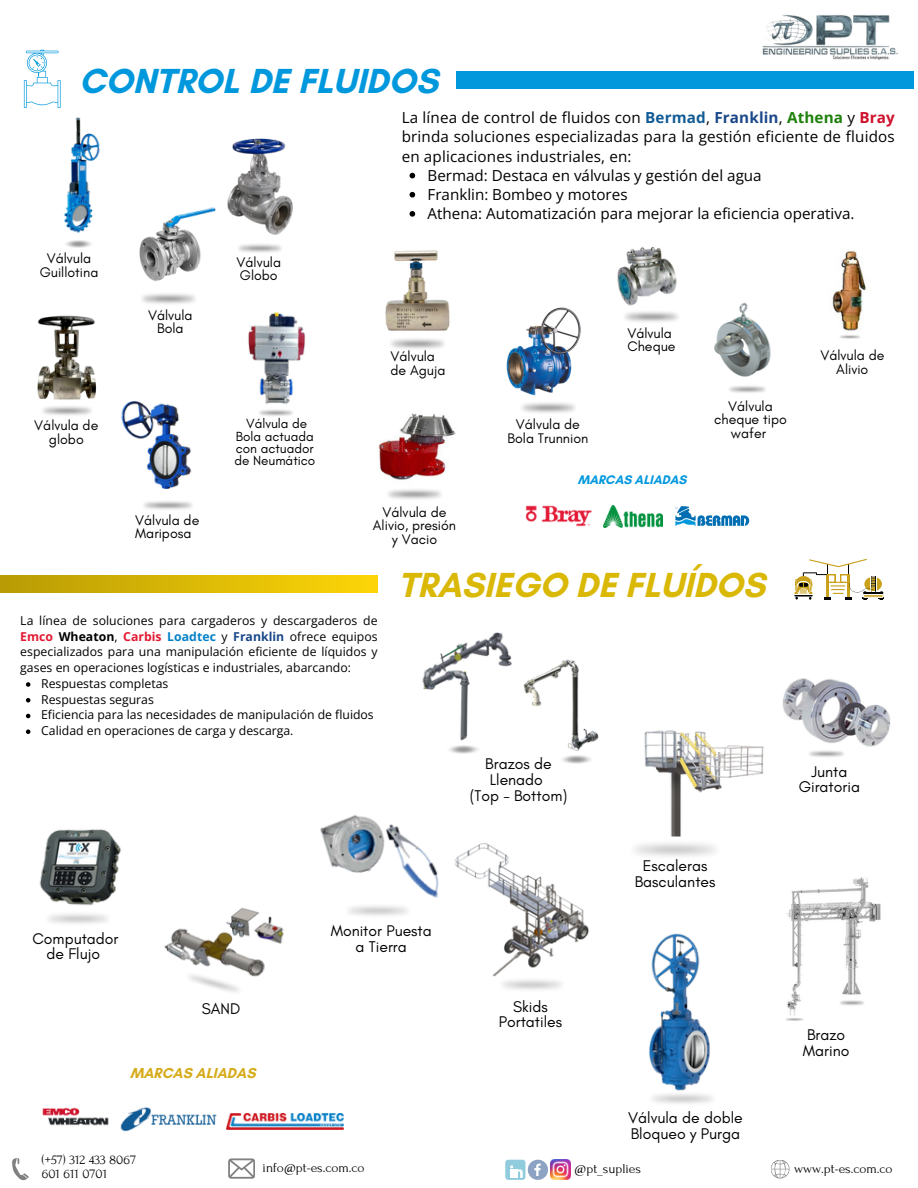
<style>
.page{position:relative;width:918px;height:1188px;background:#fff}
.page>*{position:absolute;margin:0;border:0;box-sizing:border-box;transform-origin:0 0}
.t1{font:700 35.4px "Glacial Indifference";color:#dab806}
.t2{font:700 35.4px "Glacial Indifference";color:#0098dd}
.t3{font:15.75px/15.8px "Glacial Indifference";color:#000;text-align:center}
.t4{font:15.15px/19.2px "Open Sans";color:#000;text-align:justify}
.t5{font:700 14.7px "Glacial Indifference";color:#d6ac1c}
.t6{font:14.1px/13.5px "Glacial Indifference";color:#000;text-align:center}
.t7{font:13.5px/13.5px "Forum";color:#010101}
.t8{font:13.5px/12.3px "Glacial Indifference";color:#000;text-align:center}
.t9{font:700 12.75px "Glacial Indifference";color:#0098dd}
.t10{font:12.3px/15.8px "Open Sans";color:#000;text-align:justify}
.s1{font-weight:700;color:#115c96}
.s2{font-weight:700;color:#1a4789}
.s3{font-weight:700;color:#1e800b}
.s4{font-weight:700;color:#d0112b}
.s5{font-weight:700;color:#e21932}
.s6{font-weight:700}
.s7{font-weight:700;color:#0382c8}
</style>
<div class="page">
<svg style="left:675px;top:506px;width:74px;height:20px"></svg>
<img style="left:603px;top:506px;width:60px;height:21px">
<img style="left:226px;top:1113px;width:117px;height:16px">
<img style="left:42px;top:1107px;width:67px;height:19px">
<img style="left:66px;top:240px;width:25px;height:8px">
<img style="left:63px;top:117px;width:37px;height:116px">
<img style="left:227px;top:138px;width:66px;height:97px">
<img style="left:617px;top:247px;width:60px;height:59px">
<img style="left:121px;top:401px;width:71px;height:87px">
<div style="left:0;top:576px;width:377px;height:30px;background:linear-gradient(to right,#b89b05,#fdd507)"></div>
<svg style="left:24px;top:50px;width:37px;height:58px"></svg>
<div style="left:457px;top:71px;width:457px;height:17px;background:#0098dd"></div>
<img style="left:762px;top:15px;width:136px;height:45px">
<img style="left:120px;top:1107px;width:97px;height:25px">
<img style="left:786px;top:877px;width:95px;height:139px">
<img style="left:839px;top:999px;width:26px;height:7px">
<img style="left:523px;top:659px;width:76px;height:92px">
<img style="left:562px;top:755px;width:29px;height:9px">
<img style="left:449px;top:745px;width:29px;height:9px">
<img style="left:644px;top:730px;width:120px;height:106px">
<img style="left:550px;top:1160px;width:21px;height:20px">
<svg style="left:12px;top:1158px;width:17px;height:22px"></svg>
<svg style="left:228px;top:1158px;width:27px;height:21px"></svg>
<div style="left:505px;top:1160px;width:20px;height:20px;background:#90cbde;border-radius:3px"></div>
<svg style="left:510px;top:1160px;width:38px;height:20px"></svg>
<svg style="left:771px;top:1160px;width:18px;height:18px"></svg>
<img style="left:729px;top:386px;width:37px;height:7px">
<img style="left:139px;top:207px;width:77px;height:74px">
<img style="left:164px;top:908px;width:120px;height:77px">
<img style="left:714px;top:302px;width:57px;height:75px">
<img style="left:37px;top:315px;width:60px;height:95px">
<img style="left:248px;top:311px;width:58px;height:93px">
<img style="left:259px;top:409px;width:34px;height:7px">
<img style="left:507px;top:307px;width:73px;height:89px">
<img style="left:385px;top:250px;width:65px;height:81px">
<img style="left:39px;top:829px;width:82px;height:77px">
<img style="left:649px;top:933px;width:61px;height:160px">
<img style="left:455px;top:843px;width:134px;height:134px">
<img style="left:499px;top:976px;width:65px;height:14px">
<img style="left:320px;top:815px;width:119px;height:101px">
<img style="left:782px;top:678px;width:108px;height:79px">
<img style="left:422px;top:632px;width:90px;height:109px">
<img style="left:526px;top:505px;width:66px;height:22px">
<img style="left:832px;top:250px;width:34px;height:81px">
<img style="left:840px;top:335px;width:20px;height:4px">
<img style="left:378px;top:413px;width:78px;height:67px">
<div style="left:0;top:593px;width:422px;height:16px;background:#fff"></div>
<svg style="left:410px;top:173px;width:5px;height:5px"></svg>
<svg style="left:410px;top:192px;width:5px;height:6px"></svg>
<svg style="left:410px;top:211px;width:5px;height:6px"></svg>
<svg style="left:26px;top:682px;width:4px;height:5px"></svg>
<svg style="left:26px;top:698px;width:4px;height:5px"></svg>
<svg style="left:26px;top:714px;width:4px;height:4px"></svg>
<svg style="left:26px;top:730px;width:4px;height:4px"></svg>
<img style="left:786px;top:1018px;width:17px;height:3px">
<svg style="left:794px;top:558px;width:90px;height:42px"></svg>
<p class="t2" style="left:79px;top:59px;width:360px">CONTROL DE FLUIDOS</p>
<p class="t6" style="left:40px;top:251px;width:60px">Válvula<br>Guillotina</p>
<p class="t6" style="left:34px;top:419px;width:66px">Válvula de globo</p>
<p class="t6" style="left:148px;top:308px;width:46px">Válvula<br>Bola</p>
<p class="t6" style="left:135px;top:513px;width:66px;text-align:left">Válvula de<br>Mariposa</p>
<p class="t6" style="left:237px;top:255px;width:46px;text-align:left">Válvula<br>Globo</p>
<p class="t8" style="left:234px;top:417px;width:82px">Válvula de<br>Bola actuada con actuador de Neumático</p>
<p class="t4" style="left:402px;top:108px;width:495px">La línea de control de fluidos con <span class="s1">Bermad</span>, <span class="s2">Franklin</span>, <span class="s3">Athena</span> y <span class="s4">Bray </span>brinda soluciones especializadas para la gestión eficiente de fluidos en aplicaciones industriales, en:</p>
<h5 class="t4" style="left:428px;top:165px;width:336px">Bermad: Destaca en válvulas y gestión del agua</h5>
<p class="t4" style="left:428px;top:184px;width:202px">Franklin: Bombeo y motores</p>
<p class="t4" style="left:428px;top:203px;width:428px">Athena: Automatización para mejorar la eficiencia operativa.</p>
<p class="t6" style="left:391px;top:350px;width:57px;text-align:left">Válvula de Aguja</p>
<h4 class="t6" style="left:373px;top:505px;width:85px">Válvula de<br>Alivio, presión y Vacio</h4>
<p class="t6" style="left:508px;top:418px;width:82px">Válvula de<br>Bola Trunnion</p>
<h4 class="t6" style="left:627px;top:326px;width:50px;text-align:left">Válvula<br>Cheque</h4>
<p class="t9" style="left:578px;top:472px;width:110px">MARCAS ALIADAS</p>
<p class="t6" style="left:714px;top:399px;width:74px">Válvula cheque tipo wafer</p>
<p class="t1" style="left:398px;top:564px;width:369px">TRASIEGO DE FLUÍDOS</p>
<h4 class="t6" style="left:820px;top:349px;width:66px">Válvula de<br>Alivio</h4>
<p class="t10" style="left:20px;top:612px;width:359px">La línea de soluciones para cargaderos y descargaderos de <span class="s5">Emco</span> <span class="s6">Wheaton</span>, <span class="s5">Carbis</span> <span class="s7">Loadtec</span> y <span class="s2">Franklin</span> ofrece equipos especializados para una manipulación eficiente de líquidos y gases en operaciones logísticas e industriales, abarcando:</p>
<h5 class="t10" style="left:41px;top:675px;width:129px">Respuestas completas</h5>
<h1 class="t10" style="left:41px;top:691px;width:114px">Respuestas seguras</h1>
<p class="t10" style="left:41px;top:707px;width:334px">Eficiencia para las necesidades de manipulación de fluidos</p>
<p class="t10" style="left:41px;top:722px;width:254px">Calidad en operaciones de carga y descarga.</p>
<p class="t3" style="left:470px;top:756px;width:99px">Brazos de<br>Llenado<br>(Top - Bottom)</p>
<h5 class="t3" style="left:32px;top:931px;width:87px;line-height:14.7px">Computador de Flujo</h5>
<h5 class="t3" style="left:202px;top:1000px;width:40px">SAND</h5>
<p class="t5" style="left:130px;top:1064px;width:127px">MARCAS ALIADAS</p>
<h5 class="t3" style="left:331px;top:923px;width:103px">Monitor Puesta a Tierra</h5>
<h6 class="t3" style="left:499px;top:998px;width:65px">Skids<br>Portatiles</h6>
<p class="t3" style="left:635px;top:858px;width:82px">Escaleras<br>Basculantes</p>
<p class="t3" style="left:628px;top:1109px;width:116px;text-align:left">Válvula de doble<br>Bloqueo y Purga</p>
<p class="t3" style="left:799px;top:763px;width:63px">Junta<br>Giratoria</p>
<h5 class="t3" style="left:803px;top:1027px;width:48px;text-align:left">Brazo<br>Marino</h5>
<p class="t7" style="left:42px;top:1153px;width:96px">(+57) 312 433 8067<br>601 611 0701</p>
<p class="t7" style="left:263px;top:1161px;width:103px">info@pt-es.com.co</p>
<p class="t7" style="left:575px;top:1162px;width:68px">@pt_suplies</p>
<p class="t7" style="left:794px;top:1163px;width:100px">www.pt-es.com.co</p>
</div>
